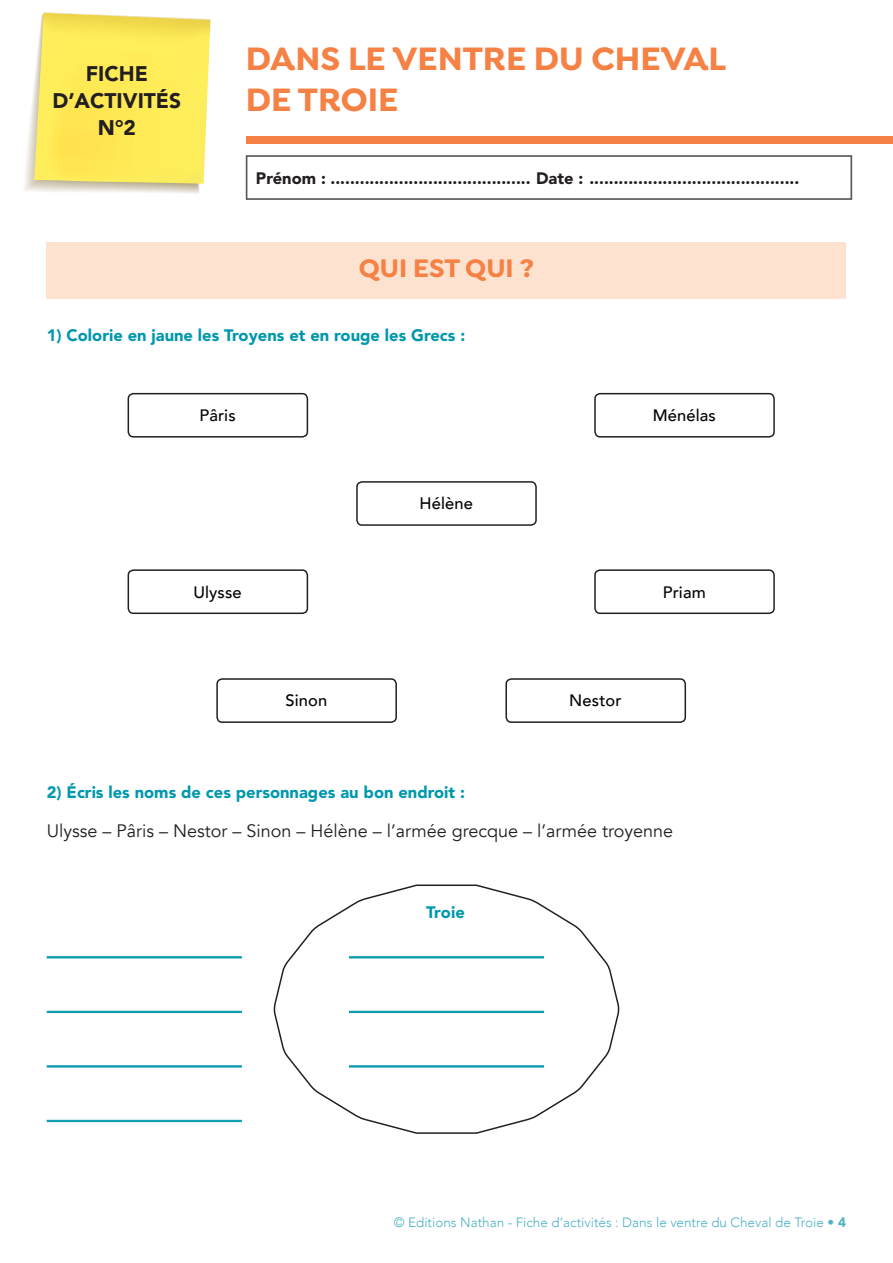
<style>
.page{position:relative;width:893px;height:1263px;background:#fff}
.page>*{position:absolute;margin:0;border:0;box-sizing:border-box;transform-origin:0 0}
.t1{font:700 34.5px/41.4px "Isidora";color:#f58145}
.t2{font:700 27px "Isidora";color:#f58145}
.t3{font:900 21px/27px "Avenir LT Std";color:#231f20;text-align:center}
.t4{font:18px "Avenir";color:#231f20}
.t5{font:900 16.5px "Avenir LT Std";color:#231f20}
.t6{font:900 16.5px "Avenir LT Std";color:#0098ad}
.t7{font:500 16.5px "Avenir";letter-spacing:.01em;color:#020304}
.t8{font:300 13.5px "Avenir";color:#4fb2c4}
.s1{font-family:"Avenir LT Std";font-weight:900}
</style>
<div class="page">
<div style="left:246px;top:136px;width:647px;height:8px;background:#f58145"></div>
<svg style="left:24px;top:12px;width:187px;height:182px;background:#fae970"></svg>
<div style="left:246px;top:155px;width:606px;height:45px;border:2px solid #58595b"></div>
<div style="left:47px;top:242px;width:799px;height:57px;background:#fee2d0"></div>
<div style="left:356px;top:481px;width:181px;height:45px;border:2px solid #231f20;border-radius:5px"></div>
<div style="left:505px;top:678px;width:181px;height:45px;border:2px solid #231f20;border-radius:5px"></div>
<div style="left:216px;top:678px;width:181px;height:45px;border:2px solid #231f20;border-radius:5px"></div>
<div style="left:128px;top:569px;width:180px;height:45px;border:2px solid #231f20;border-radius:5px"></div>
<div style="left:594px;top:569px;width:181px;height:45px;border:2px solid #231f20;border-radius:5px"></div>
<div style="left:128px;top:393px;width:180px;height:45px;border:2px solid #231f20;border-radius:5px"></div>
<div style="left:594px;top:393px;width:181px;height:45px;border:2px solid #231f20;border-radius:5px"></div>
<svg style="left:273px;top:884px;width:347px;height:250px"></svg>
<hr style="left:349px;top:956px;width:195px;height:1px;background:#0098ad">
<hr style="left:349px;top:957px;width:195px;height:1px;background:#0098ad">
<hr style="left:349px;top:958px;width:195px;height:1px;background:#0098ad">
<hr style="left:349px;top:1011px;width:195px;height:1px;background:#0098ad">
<hr style="left:349px;top:1012px;width:195px;height:1px;background:#0098ad">
<hr style="left:349px;top:1065px;width:195px;height:1px;background:#0098ad">
<hr style="left:349px;top:1066px;width:195px;height:1px;background:#0098ad">
<hr style="left:349px;top:1067px;width:195px;height:1px;background:#0098ad">
<hr style="left:47px;top:956px;width:195px;height:1px;background:#0098ad">
<hr style="left:47px;top:957px;width:195px;height:1px;background:#0098ad">
<hr style="left:47px;top:958px;width:195px;height:1px;background:#0098ad">
<hr style="left:47px;top:1011px;width:195px;height:1px;background:#0098ad">
<hr style="left:47px;top:1012px;width:195px;height:1px;background:#0098ad">
<hr style="left:47px;top:1065px;width:195px;height:1px;background:#0098ad">
<hr style="left:47px;top:1066px;width:195px;height:1px;background:#0098ad">
<hr style="left:47px;top:1067px;width:195px;height:1px;background:#0098ad">
<hr style="left:47px;top:1120px;width:195px;height:1px;background:#0098ad">
<hr style="left:47px;top:1121px;width:195px;height:1px;background:#0098ad">
<p class="t3" style="left:52px;top:60px;width:130px">FICHE<br>D’ACTIVITÉS<br>N°2</p>
<h1 class="t1" style="left:246px;top:39px;width:482px">DANS LE VENTRE DU CHEVAL<br>DE TROIE</h1>
<p class="t5" style="left:256px;top:168px;width:545px">Prénom : ......................................... Date : ...........................................</p>
<h2 class="t2" style="left:359px;top:251px;width:177px">QUI EST QUI ?</h2>
<p class="t6" style="left:47px;top:325px;width:420px">1) Colorie en jaune les Troyens et en rouge les Grecs :</p>
<p class="t7" style="left:199px;top:401px;width:38px">Pâris</p>
<p class="t7" style="left:653px;top:401px;width:65px">Ménélas</p>
<p class="t7" style="left:419px;top:489px;width:55px">Hélène</p>
<p class="t7" style="left:193px;top:577px;width:50px">Ulysse</p>
<p class="t7" style="left:663px;top:577px;width:44px">Priam</p>
<p class="t7" style="left:285px;top:686px;width:43px">Sinon</p>
<p class="t7" style="left:569px;top:686px;width:54px">Nestor</p>
<p class="t6" style="left:47px;top:783px;width:420px">2) Écris les noms de ces personnages au bon endroit :</p>
<p class="t4" style="left:47px;top:820px;width:628px">Ulysse – Pâris – Nestor – Sinon – Hélène – l’armée grecque – l’armée troyenne</p>
<p class="t6" style="left:426px;top:902px;width:40px">Troie</p>
<p class="t8" style="left:394px;top:1214px;width:454px">© Editions Nathan - Fiche d’activités : Dans le ventre du Cheval de Troie • <span class="s1">4</span></p>
</div>
